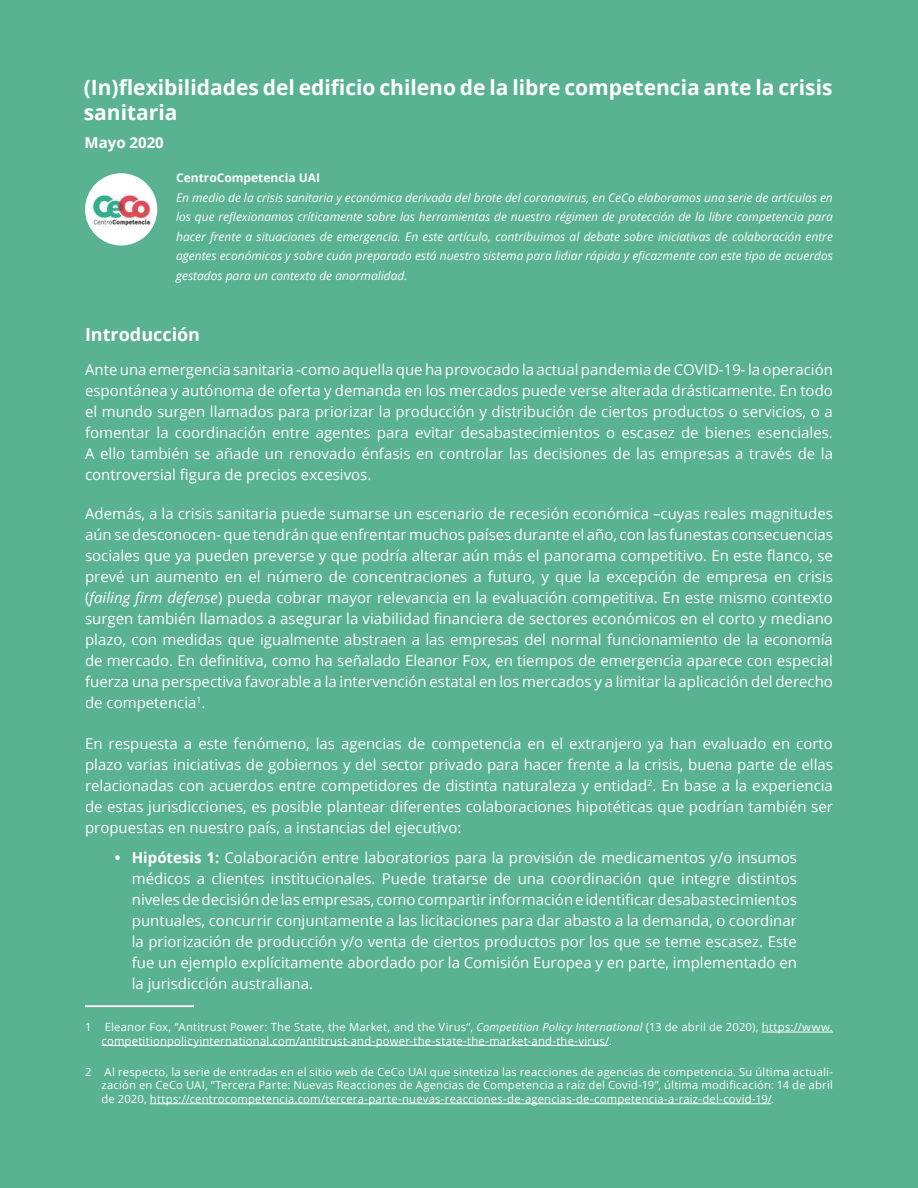
<style>
.page{position:relative;width:918px;height:1188px;background:#59b292}
.page>*{position:absolute;margin:0;border:0;box-sizing:border-box;transform-origin:0 0}
.t1{font:700 21px/25.2px "Open Sans";color:#fff}
.t2{font:700 18px "Open Sans";color:#fff}
.t3{font:15px/21px "Open Sans";color:#fff;text-align:justify}
.t4{font:700 15px "Open Sans";color:#fff}
.t5{font:italic 12px/19.5px "Open Sans";color:#fff;text-align:justify}
.t6{font:700 12px "Open Sans";color:#fff}
.t7{font:11.25px/13.5px "Open Sans";letter-spacing:.02em;color:#fff}
.s1{font-style:italic}
.s2{font-weight:700}
</style>
<div class="page">
<img style="left:85px;top:173px;width:72px;height:73px;border-radius:36px">
<hr style="left:762px;top:1032px;width:71px;height:1px;background:#fff">
<hr style="left:102px;top:1045px;width:507px;height:1px;background:#fff">
<hr style="left:150px;top:1104px;width:621px;height:1px;background:#fff">
<hr style="left:85px;top:1005px;width:109px;height:2px;background:#fff">
<h1 class="t1" style="left:84px;top:74px;width:750px">(In)flexibilidades del edificio chileno de la libre competencia ante la crisis sanitaria</h1>
<p class="t4" style="left:85px;top:137px;width:81px">Mayo 2020</p>
<p class="t6" style="left:176px;top:173px;width:145px">CentroCompetencia UAI</p>
<p class="t5" style="left:176px;top:189px;width:658px">En medio de la crisis sanitaria y económica derivada del brote del coronavirus, en CeCo elaboramos una serie de artículos en los que reflexionamos críticamente sobre las herramientas de nuestro régimen de protección de la libre competencia para hacer frente a situaciones de emergencia. En este artículo, contribuimos al debate sobre iniciativas de colaboración entre agentes económicos y sobre cuán preparado está nuestro sistema para lidiar rápida y eficazmente con este tipo de acuerdos gestados para un contexto de anormalidad.</p>
<p class="t2" style="left:85px;top:322px;width:117px">Introducción</p>
<p class="t3" style="left:85px;top:361px;width:749px">Ante una emergencia sanitaria -como aquella que ha provocado la actual pandemia de COVID-19- la operación espontánea y autónoma de oferta y demanda en los mercados puede verse alterada drásticamente. En todo el mundo surgen llamados para priorizar la producción y distribución de ciertos productos o servicios, o a fomentar la coordinación entre agentes para evitar desabastecimientos o escasez de bienes esenciales.<br>A ello también se añade un renovado énfasis en controlar las decisiones de las empresas a través de la controversial figura de precios excesivos.</p>
<p class="t3" style="left:85px;top:505px;width:749px">Además, a la crisis sanitaria puede sumarse un escenario de recesión económica –cuyas reales magnitudes aún se desconocen- que tendrán que enfrentar muchos países durante el año, con las funestas consecuencias sociales que ya pueden preverse y que podría alterar aún más el panorama competitivo. En este flanco, se prevé un aumento en el número de concentraciones a futuro, y que la excepción de empresa en crisis (<span class="s1">failing firm defense</span>) pueda cobrar mayor relevancia en la evaluación competitiva. En este mismo contexto surgen también llamados a asegurar la viabilidad financiera de sectores económicos en el corto y mediano plazo, con medidas que igualmente abstraen a las empresas del normal funcionamiento de la economía de mercado. En definitiva, como ha señalado Eleanor Fox, en tiempos de emergencia aparece con especial fuerza una perspectiva favorable a la intervención estatal en los mercados y a limitar la aplicación del derecho de competencia<sup>1</sup>.</p>
<p class="t3" style="left:85px;top:733px;width:749px">En respuesta a este fenómeno, las agencias de competencia en el extranjero ya han evaluado en corto plazo varias iniciativas de gobiernos y del sector privado para hacer frente a la crisis, buena parte de ellas relacionadas con acuerdos entre competidores de distinta naturaleza y entidad<sup>2</sup>. En base a la experiencia de estas jurisdicciones, es posible plantear diferentes colaboraciones hipotéticas que podrían también ser propuestas en nuestro país, a instancias del ejecutivo:</p>
<p class="t3" style="left:132px;top:848px;width:667px;text-indent:-17px"><span class="s2">• Hipótesis 1:</span> Colaboración entre laboratorios para la provisión de medicamentos y/o insumos médicos a clientes institucionales. Puede tratarse de una coordinación que integre distintos niveles de decisión de las empresas, como compartir información e identificar desabastecimientos puntuales, concurrir conjuntamente a las licitaciones para dar abasto a la demanda, o coordinar la priorización de producción y/o venta de ciertos productos por los que se teme escasez. Este fue un ejemplo explícitamente abordado por la Comisión Europea y en parte, implementado en la jurisdicción australiana.</p>
<p class="t7" style="left:102px;top:1020px;width:733px;text-indent:-16px">1 Eleanor Fox, “Antitrust Power: The State, the Market, and the Virus”, <span class="s1">Competition Policy International</span> (13 de abril de 2020), https://www. competitionpolicyinternational.com/antitrust-and-power-the-state-the-market-and-the-virus/.</p>
<p class="t7" style="left:102px;top:1065px;width:733px;text-align:justify;text-indent:-17px">2 Al respecto, la serie de entradas en el sitio web de CeCo UAI que sintetiza las reacciones de agencias de competencia. Su última actuali&shy;zación en CeCo UAI, “Tercera Parte: Nuevas Reacciones de Agencias de Competencia a raíz del Covid-19”, última modificación: 14 de abril de 2020, https://centrocompetencia.com/tercera-parte-nuevas-reacciones-de-agencias-de-competencia-a-raiz-del-covid-19/.</p>
</div>
